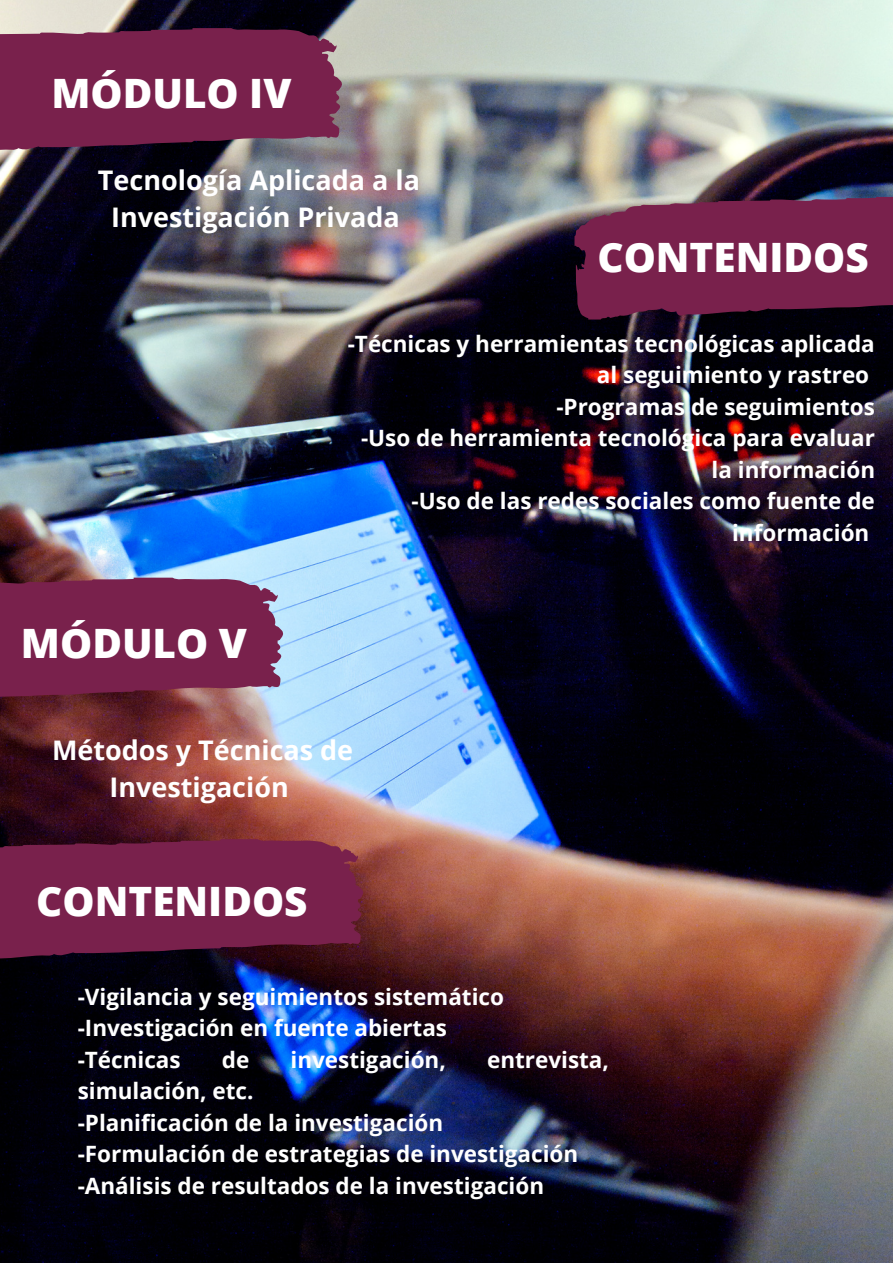
<style>
.page{position:relative;width:893px;height:1264px;background:#fff}
.page>*{position:absolute;margin:0;border:0;box-sizing:border-box;transform-origin:0 0}
.t1{font:800 40.5px "Open Sans";color:#fff}
.t2{font:700 27px/37px "Open Sans";color:#fff;text-align:center}
.t3{font:700 22.5px/31.5px "Open Sans";color:#fff}
</style>
<div class="page">
<img style="left:0;top:0;width:892px;height:1262px">
<svg style="left:0;top:28px;width:343px;height:130px;background:#742b4f"></svg>
<svg style="left:574px;top:195px;width:318px;height:124px;background:#71264b"></svg>
<svg style="left:0;top:577px;width:284px;height:130px;background:#7c2f54"></svg>
<svg style="left:0;top:839px;width:364px;height:124px;background:#6d1e44"></svg>
<h1 class="t1" style="left:51px;top:65px;width:241px">MÓDULO IV</h1>
<p class="t2" style="left:98px;top:161px;width:323px">Tecnología Aplicada a la<br>Investigación Privada</p>
<h1 class="t1" style="left:597px;top:229px;width:273px">CONTENIDOS</h1>
<h1 class="t1" style="left:21px;top:614px;width:227px">MÓDULO V</h1>
<p class="t3" style="left:348px;top:327px;width:529px;text-align:right">-Técnicas y herramientas tecnológicas aplicada al seguimiento y rastreo<br>-Programas de seguimientos<br>-Uso de herramienta tecnológica para evaluar la información<br>-Uso de las redes sociales como fuente de información</p>
<p class="t2" style="left:52px;top:730px;width:303px">Métodos y Técnicas de<br>Investigación</p>
<h1 class="t1" style="left:36px;top:872px;width:273px">CONTENIDOS</h1>
<p class="t3" style="left:78px;top:980px;width:428px">-Vigilancia y seguimientos sistemático -Investigación en fuente abiertas -Técnicas</p>
<p class="t3" style="left:222px;top:1043px;width:29px">de</p>
<p class="t3" style="left:290px;top:1043px;width:157px">investigación,</p>
<p class="t3" style="left:487px;top:1043px;width:123px">entrevista,</p>
<p class="t3" style="left:78px;top:1074px;width:502px">simulación, etc.<br>-Planificación de la investigación -Formulación de estrategias de investigación -Análisis de resultados de la investigación</p>
</div>
